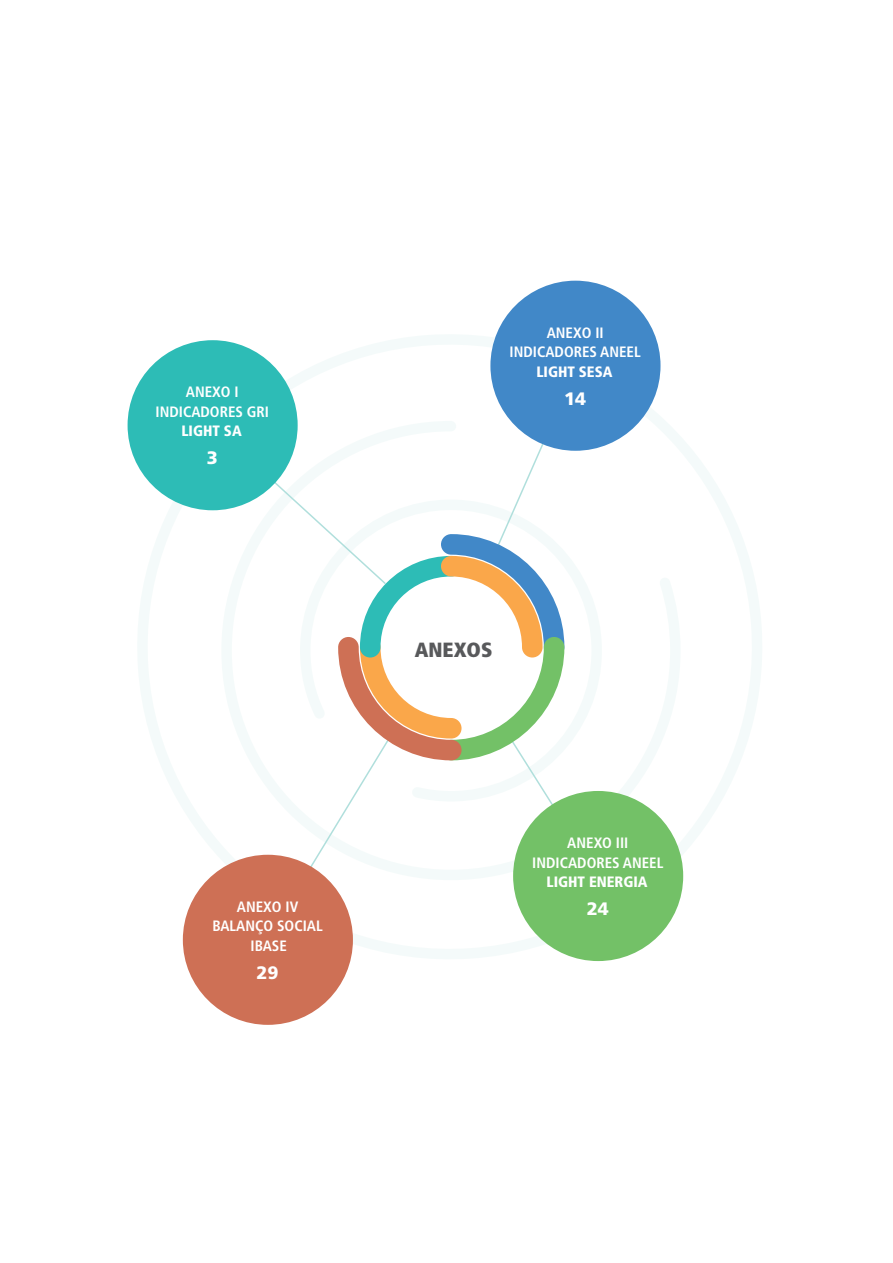
<style>
.page{position:relative;width:893px;height:1263px;background:#fff}
.page>*{position:absolute;margin:0;border:0;box-sizing:border-box;transform-origin:0 0}
.t1{font:900 condensed 20.55px "Frutiger";color:#58595b}
.t2{font:900 18px "Frutiger";color:#fff}
.t3{font:700 condensed 15px/19.5px "Frutiger";color:#fff;text-align:center}
.t4{font:900 condensed 15px "Frutiger";color:#fff}
</style>
<div class="page">
<svg style="left:131px;top:328px;width:631px;height:637px"></svg>
<div style="left:490px;top:281px;width:170px;height:170px;background:#4188c8;border-radius:50%"></div>
<div style="left:513px;top:791px;width:170px;height:170px;background:#73c167;border-radius:50%"></div>
<svg style="left:150px;top:483px;width:92px;height:103px"></svg>
<div style="left:128px;top:340px;width:170px;height:170px;background:#2dbcb6;border-radius:50%"></div>
<div style="left:183px;top:855px;width:170px;height:170px;background:#ce7055;border-radius:50%"></div>
<svg style="left:242px;top:358px;width:395px;height:620px"></svg>
<p class="t3" style="left:155px;top:382px;width:115px">ANEXO I<br>INDICADORES GRI</p>
<p class="t4" style="left:181px;top:422px;width:62px">LIGHT SA</p>
<p class="t2" style="left:207px;top:447px;width:13px">3</p>
<p class="t3" style="left:212px;top:897px;width:112px">ANEXO IV<br>BALANÇO SOCIAL<br>IBASE</p>
<p class="t2" style="left:257px;top:962px;width:24px">29</p>
<p class="t3" style="left:510px;top:323px;width:133px">ANEXO II<br>INDICADORES ANEEL</p>
<p class="t4" style="left:536px;top:363px;width:78px">LIGHT SESA</p>
<p class="t2" style="left:564px;top:388px;width:24px">14</p>
<h1 class="t1" style="left:415px;top:637px;width:79px">ANEXOS</h1>
<p class="t3" style="left:532px;top:833px;width:133px">ANEXO III<br>INDICADORES ANEEL</p>
<p class="t4" style="left:546px;top:873px;width:103px">LIGHT ENERGIA</p>
<p class="t2" style="left:587px;top:898px;width:24px">24</p>
</div>
